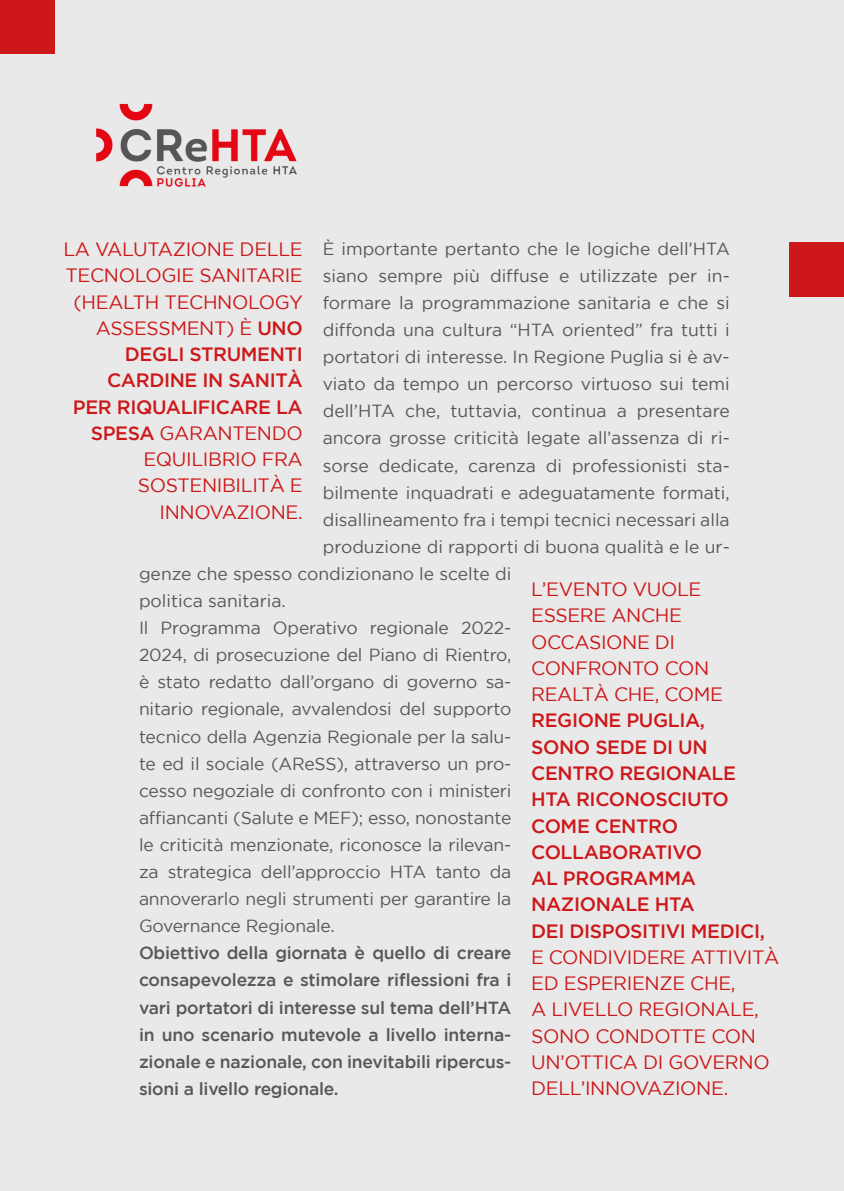
<style>
.page{position:relative;width:844px;height:1191px;background:#fff}
.page>*{position:absolute;margin:0;border:0;box-sizing:border-box;transform-origin:0 0}
.t1{font:19.25px/26.2px "Gotham";letter-spacing:-.02em;color:#cd1719}
.t2{font:500 19.25px/26.2px "Gotham";letter-spacing:-.02em;color:#cd1719}
.t3{font:17.5px "Gotham";letter-spacing:-.01em;color:#575756}
.t4{font:500 17.5px/27.1px "Gotham";letter-spacing:-.015em;color:#575756;text-align:justify}
.s1{font-weight:500}
</style>
<div class="page">
<div style="left:0;top:0;width:843px;height:1191px;background:#e9e9e9"></div>
<img style="left:96px;top:103px;width:201px;height:84px">
<div style="left:789px;top:242px;width:54px;height:54px;background:#cd1719"></div>
<div style="left:0;top:0;width:55px;height:54px;background:#cd1719"></div>
<p class="t3" style="left:322px;top:239px;width:408px">È importante pertanto che le logiche dell’HTA</p>
<p class="t3" style="left:322px;top:266px;width:408px">siano sempre più diffuse e utilizzate per in-</p>
<p class="t3" style="left:322px;top:293px;width:408px">formare la programmazione sanitaria e che si</p>
<p class="t3" style="left:322px;top:320px;width:408px">diffonda una cultura “HTA oriented” fra tutti i</p>
<p class="t3" style="left:322px;top:347px;width:408px">portatori di interesse. In Regione Puglia si è av-</p>
<p class="t3" style="left:322px;top:374px;width:408px">viato da tempo un percorso virtuoso sui temi</p>
<p class="t3" style="left:322px;top:401px;width:408px">dell’HTA che, tuttavia, continua a presentare</p>
<p class="t3" style="left:322px;top:428px;width:408px">ancora grosse criticità legate all’assenza di ri-</p>
<p class="t3" style="left:322px;top:455px;width:408px">sorse dedicate, carenza di professionisti sta-</p>
<p class="t3" style="left:322px;top:483px;width:408px">bilmente inquadrati e adeguatamente formati,</p>
<p class="t3" style="left:322px;top:510px;width:408px">disallineamento fra i tempi tecnici necessari alla</p>
<p class="t3" style="left:322px;top:537px;width:408px">produzione di rapporti di buona qualità e le ur-</p>
<p class="t3" style="left:139px;top:564px;width:374px">genze che spesso condizionano le scelte di</p>
<p class="t3" style="left:139px;top:591px;width:148px">politica sanitaria.</p>
<p class="t3" style="left:139px;top:618px;width:374px">Il Programma Operativo regionale 2022-</p>
<p class="t3" style="left:139px;top:645px;width:374px">2024, di prosecuzione del Piano di Rientro,</p>
<p class="t3" style="left:139px;top:672px;width:374px">è stato redatto dall’organo di governo sa-</p>
<p class="t3" style="left:139px;top:699px;width:374px">nitario regionale, avvalendosi del supporto</p>
<p class="t3" style="left:139px;top:726px;width:374px">tecnico della Agenzia Regionale per la salu-</p>
<p class="t3" style="left:139px;top:753px;width:374px">te ed il sociale (AReSS), attraverso un pro-</p>
<p class="t3" style="left:139px;top:781px;width:374px">cesso negoziale di confronto con i ministeri</p>
<p class="t3" style="left:139px;top:808px;width:374px">affiancanti (Salute e MEF); esso, nonostante</p>
<p class="t3" style="left:139px;top:835px;width:374px">le criticità menzionate, riconosce la rilevan-</p>
<p class="t3" style="left:139px;top:862px;width:374px">za strategica dell’approccio HTA tanto da</p>
<p class="t3" style="left:139px;top:889px;width:374px">annoverarlo negli strumenti per garantire la</p>
<p class="t3" style="left:139px;top:916px;width:197px">Governance Regionale.</p>
<p class="t4" style="left:139px;top:939px;width:374px">Obiettivo della giornata è quello di creare consapevolezza e stimolare riflessioni fra i vari portatori di interesse sul tema dell’HTA in uno scenario mutevole a livello interna&shy;zionale e nazionale, con inevitabili ripercus&shy;sioni a livello regionale.</p>
<p class="t1" style="left:63px;top:236px;width:241px;text-align:right">LA VALUTAZIONE DELLE<br>TECNOLOGIE SANITARIE (HEALTH TECHNOLOGY<br>ASSESSMENT) È <span class="s1">UNO<br>DEGLI STRUMENTI<br>CARDINE IN SANITÀ<br>PER RIQUALIFICARE LA<br>SPESA</span> GARANTENDO<br>EQUILIBRIO FRA<br>SOSTENIBILITÀ E<br>INNOVAZIONE.</p>
<p class="t1" style="left:531px;top:576px;width:193px">L’EVENTO VUOLE<br>ESSERE ANCHE<br>OCCASIONE DI<br>CONFRONTO CON<br>REALTÀ CHE, COME</p>
<p class="t2" style="left:531px;top:707px;width:235px">REGIONE PUGLIA,<br>SONO SEDE DI UN<br>CENTRO REGIONALE<br>HTA RICONOSCIUTO<br>COME CENTRO<br>COLLABORATIVO<br>AL PROGRAMMA<br>NAZIONALE HTA<br>DEI DISPOSITIVI MEDICI,</p>
<p class="t1" style="left:531px;top:943px;width:250px">E CONDIVIDERE ATTIVITÀ<br>ED ESPERIENZE CHE,<br>A LIVELLO REGIONALE,<br>SONO CONDOTTE CON<br>UN’OTTICA DI GOVERNO<br>DELL’INNOVAZIONE.</p>
</div>
